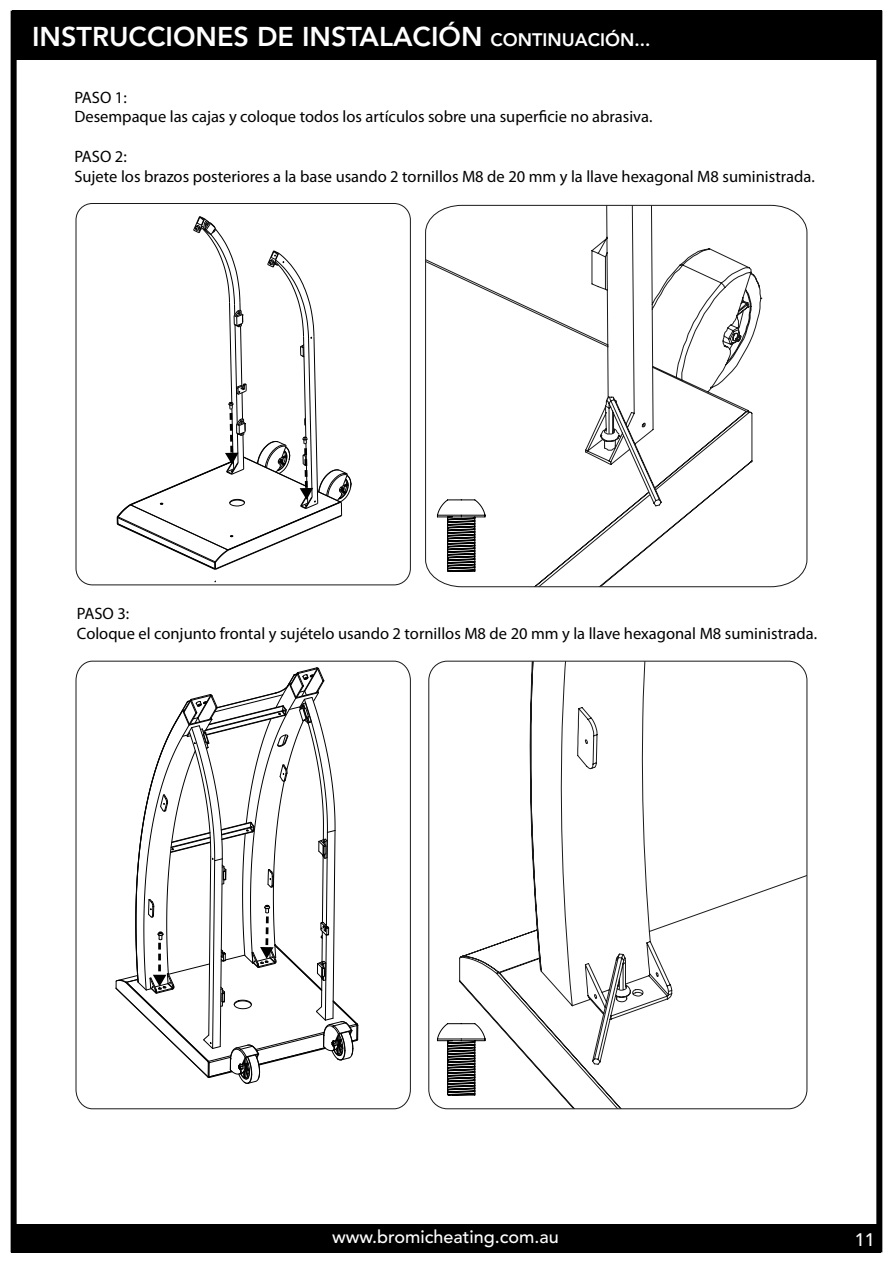
<style>
.page{position:relative;width:893px;height:1263px;background:#fff}
.page>*{position:absolute;margin:0;border:0;box-sizing:border-box;transform-origin:0 0}
.t1{font:800 27px "Avenir";color:#fff}
.t2{font:500 18px "Avenir";color:#fff}
.t3{font:16.5px/19.8px "Myriad Pro";color:#000}
.t4{font:16.35px/19.6px "Myriad Pro";color:#000}
.s1{font-size:18px}
</style>
<div class="page">
<div style="left:11px;top:1224px;width:870px;height:29px;background:#000"></div>
<div style="left:11px;top:11px;width:871px;height:1241px;border:6px solid #000"></div>
<div style="left:12px;top:10px;width:870px;height:50px;background:#000"></div>
<svg style="left:117px;top:216px;width:235px;height:354px"></svg>
<svg style="left:425px;top:205px;width:382px;height:382px"></svg>
<div style="left:76px;top:203px;width:334px;height:382px;border:1px solid #1a191a;border-radius:16px"></div>
<svg style="left:76px;top:661px;width:335px;height:448px"></svg>
<svg style="left:459px;top:661px;width:348px;height:448px"></svg>
<svg style="left:437px;top:499px;width:48px;height:73px"></svg>
<svg style="left:437px;top:1023px;width:48px;height:72px"></svg>
<svg style="left:116px;top:667px;width:242px;height:417px"></svg>
<h1 class="t1" style="left:32px;top:25px;width:620px">INSTRUCCIONES DE INSTALACIÓN <span class="s1">CONTINUACIÓN...</span></h1>
<p class="t3" style="left:74px;top:88px;width:580px">PASO 1:<br>Desempaque las cajas y coloque todos los artículos sobre una superficie no abrasiva.</p>
<p class="t3" style="left:74px;top:147px;width:742px">PASO 2:<br>Sujete los brazos posteriores a la base usando 2 tornillos M8 de 20 mm y la llave hexagonal M8 suministrada.</p>
<p class="t4" style="left:73px;top:89px;width:406px">STEP 1:<br>Unpack boxes and place all items on a non abrasive surface.</p>
<p class="t4" style="left:73px;top:146px;width:559px">STEP 2:<br>Fasten rear arms to base using 2 x M8 20mm screws and the supplied M8 Hex Key.</p>
<p class="t3" style="left:77px;top:604px;width:742px">PASO 3:<br>Coloque el conjunto frontal y sujételo usando 2 tornillos M8 de 20 mm y la llave hexagonal M8 suministrada.</p>
<p class="t4" style="left:73px;top:605px;width:610px">STEP 3:<br>Position front assembly and fasten using 2 x M8 20mm screws using supplied M8 Hex Key.</p>
<p class="t2" style="left:332px;top:1227px;width:228px">www.bromicheating.com.au</p>
<p class="t2" style="left:855px;top:1229px;width:22px">11</p>
</div>
